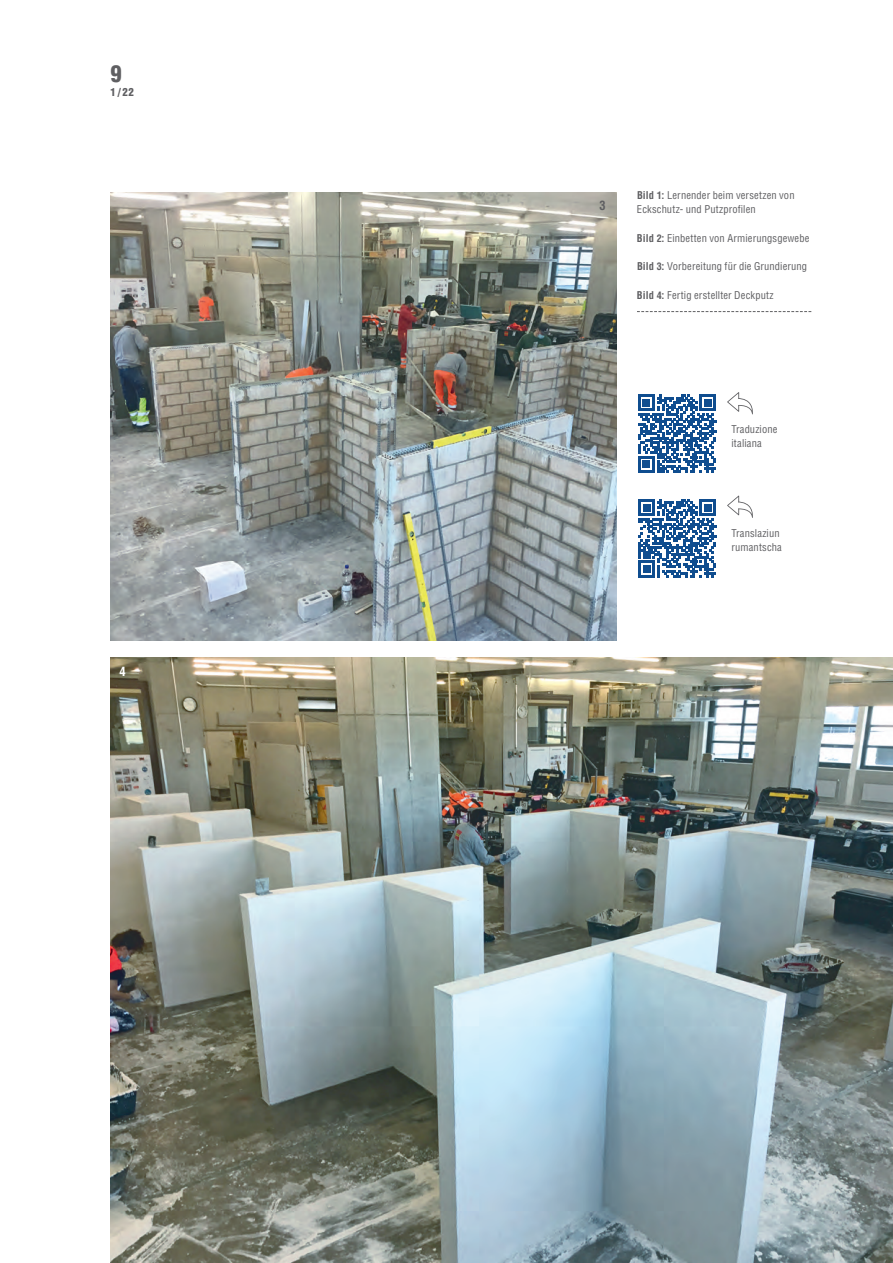
<style>
.page{position:relative;width:893px;height:1263px;background:#fff}
.page>*{position:absolute;margin:0;border:0;box-sizing:border-box;transform-origin:0 0}
.t1{font:900 condensed 22.5px "Helvetica LT Std";color:#5f5f62}
.Lauftext{font:700 condensed 12.6px "Helvetica LT Std";color:#5f5f62}
.Lauftext-2{font:700 condensed 12.6px "Helvetica LT Std";color:#fff}
.t2{font:900 condensed 10.8px "Helvetica LT Std";color:#5f5f62}
.Bildlegende{font:condensed 10.5px/14.2px "Helvetica LT Std";letter-spacing:.015em;color:#5f5f62}
.Kleingedrucktes{font:condensed 10.5px/14.2px "Helvetica LT Std";letter-spacing:.015em;color:#5f5f62}
.s1{font-weight:700}
.s2{font-weight:700;font-size:10.05px}
</style>
<div class="page">
<img style="left:111px;top:192px;width:506px;height:449px">
<img style="left:111px;top:658px;width:782px;height:605px">
<svg style="left:637px;top:311px;width:174px;height:1px"></svg>
<svg style="left:638px;top:394px;width:78px;height:78px"></svg>
<div style="left:643px;top:461px;width:7px;height:7px;background:#0f4d8f"></div>
<svg style="left:638px;top:499px;width:78px;height:78px"></svg>
<div style="left:643px;top:565px;width:7px;height:8px;background:#0f4d8f"></div>
<svg style="left:727px;top:392px;width:26px;height:22px"></svg>
<svg style="left:727px;top:496px;width:26px;height:22px"></svg>
<h1 class="t1" style="left:111px;top:60px;width:13px">9</h1>
<p class="t2" style="left:111px;top:86px;width:25px">1/22</p>
<p class="Lauftext-2" style="left:120px;top:664px;width:8px">4</p>
<p class="Lauftext" style="left:600px;top:198px;width:8px">3</p>
<p class="Bildlegende" style="left:637px;top:188px;width:159px"><span class="s1">Bild</span> <span class="s2">1</span><span class="s1">:</span> Lernender beim versetzen von<br>Eckschutz- und Putzprofilen</p>
<p class="Bildlegende" style="left:637px;top:231px;width:174px"><span class="s1">Bild</span> <span class="s2">2</span><span class="s1">:</span> Einbetten von Armierungsgewebe</p>
<p class="Bildlegende" style="left:637px;top:259px;width:172px"><span class="s1">Bild</span> <span class="s2">3</span><span class="s1">:</span> Vorbereitung für die Grundierung</p>
<p class="Bildlegende" style="left:637px;top:288px;width:138px"><span class="s1">Bild</span> <span class="s2">4</span><span class="s1">:</span> Fertig erstellter Deckputz</p>
<p class="Kleingedrucktes" style="left:731px;top:422px;width:48px">Traduzione italiana</p>
<p class="Kleingedrucktes" style="left:731px;top:526px;width:50px">Translaziun</p>
<p class="Kleingedrucktes" style="left:731px;top:540px;width:52px">rumantscha</p>
</div>
